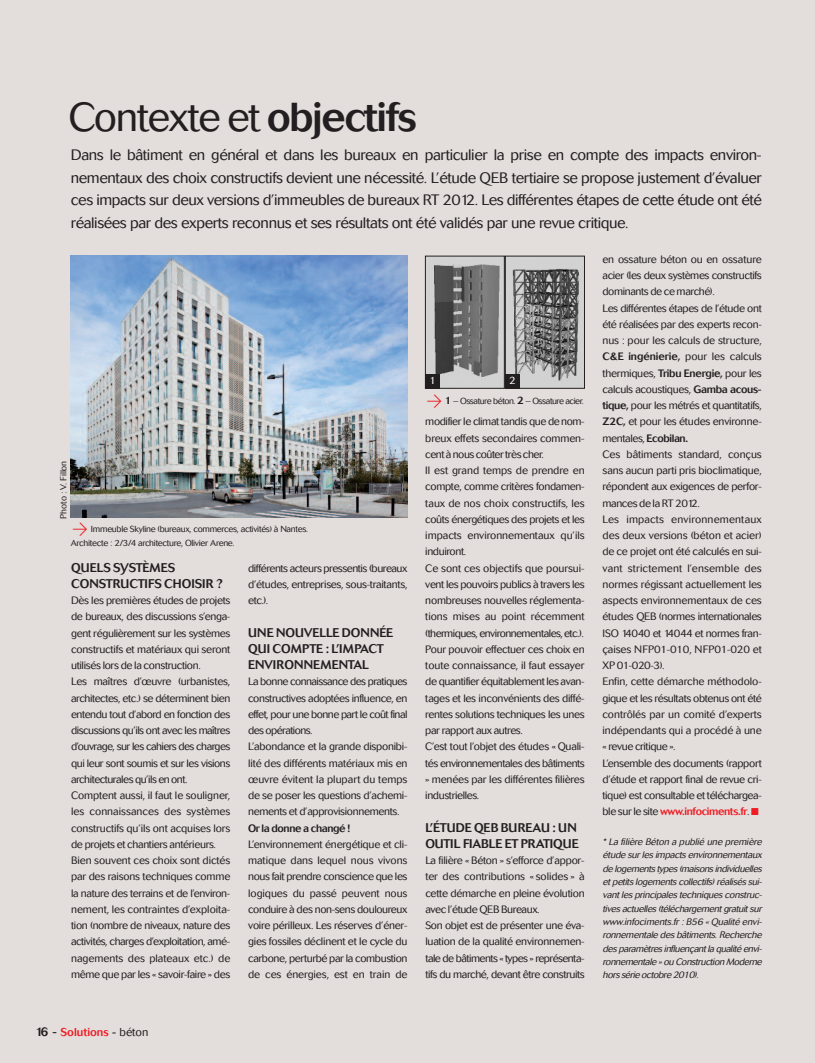
<style>
.page{position:relative;width:815px;height:1063px;background:#e3dedc}
.page>*{position:absolute;margin:0;border:0;box-sizing:border-box;transform-origin:0 0}
.t1{font:300 40px "Cosmos";letter-spacing:-.03em;color:#231f20}
.t2{font:300 15px/22.5px "Cosmos";letter-spacing:-.025em;color:#231f20;text-align:justify}
.t3{font:500 12.5px/16.2px "Cosmos";color:#231f20}
.t4{font:500 11.25px "Cosmos";color:#ee1d23}
.t5{font:300 10.62px/16.2px "Cosmos";letter-spacing:-.03em;color:#231f20}
.t6{font:500 10.62px "Cosmos";letter-spacing:-.035em;color:#231f20}
.t7{font:300 10.38px "Cosmos";color:#fff}
.t8{font:italic 300 9.38px/13.2px "Cosmos";letter-spacing:-.03em;color:#231f20;text-align:justify}
.t9{font:300 8.75px/13.8px "Cosmos";letter-spacing:-.03em;color:#231f20}
.t10{font:300 8.75px "Cosmos";letter-spacing:-.05em;color:#231f20}
.t11{font:300 8.75px "Cosmos";letter-spacing:-.01em;color:#231f20}
.s1{font-weight:500}
.s2{font-family:"Flesh Plain";font-weight:400;font-size:18.75px;color:#ee1d23}
.s3{font-weight:500;font-size:10.62px}
.s4{font-weight:500;color:#ee1d23}
.s5{color:#ee1d23}
.s6{font-size:12.5px;color:#231f20}
.s7{color:#231f20}
.s8{font-weight:300;color:#231f20}
</style>
<div class="page">
<img style="left:71px;top:255px;width:336px;height:263px">
<img style="left:427px;top:258px;width:156px;height:128px">
<div style="left:425px;top:256px;width:80px;height:132px;border:1px solid #231f20"></div>
<div style="left:505px;top:256px;width:80px;height:132px;border:1px solid #231f20"></div>
<div style="left:425px;top:374px;width:14px;height:14px;background:#231f20"></div>
<div style="left:505px;top:374px;width:14px;height:14px;background:#231f20"></div>
<h1 class="t1" style="left:68px;top:101px;width:350px">Contexte et <span class="s1">objectifs</span></h1>
<p class="t2" style="left:71px;top:145px;width:692px">Dans le bâtiment en général et dans les bureaux en particulier la prise en compte des impacts environ&shy;nementaux des choix constructifs devient une nécessité. L’étude QEB tertiaire se propose justement d’évaluer ces impacts sur deux versions d’immeubles de bureaux RT 2012. Les différentes étapes de cette étude ont été réalisées par des experts reconnus et ses résultats ont été validés par une revue critique.</p>
<p class="t11" style="left:60px;top:519px;width:60px;rotate:-90deg">Photo : V. Fillon</p>
<p class="t9" style="left:71px;top:523px;width:239px"><span class="s2">a</span> Immeuble Skyline (bureaux, commerces, activités) à Nantes.<br>Architecte : 2/3/4 architecture, Olivier Arene.</p>
<p class="t3" style="left:71px;top:560px;width:153px">QUELS SYSTÈMES<br>CONSTRUCTIFS CHOISIR ?</p>
<p class="t5" style="left:71px;top:593px;width:161px">Dès les premières études de projets de bureaux, des discussions s’enga&shy;gent régulièrement sur les systèmes constructifs et matériaux qui seront utilisés lors de la construction.<br>Les maîtres d’œuvre (urbanistes, architectes, etc.) se déterminent bien entendu tout d’abord en fonction des discussions qu’ils ont avec les maîtres d’ouvrage, sur les cahiers des charges qui leur sont soumis et sur les visions architecturales qu’ils en ont.<br>Comptent aussi, il faut le souligner, les connaissances des systèmes constructifs qu’ils ont acquises lors de projets et chantiers antérieurs.<br>Bien souvent ces choix sont dictés par des raisons techniques comme la nature des terrains et de l’environ&shy;nement, les contraintes d’exploita&shy;tion (nombre de niveaux, nature des activités, charges d’exploitation, amé&shy;nagements des plateaux etc.) de même que par les « savoir-faire » des</p>
<p class="t5" style="left:248px;top:561px;width:161px;text-align:justify">différents acteurs pressentis (bureaux d’études, entreprises, sous-traitants, etc.).</p>
<p class="t3" style="left:248px;top:625px;width:146px">UNE NOUVELLE DONNÉE<br>QUI COMPTE : L’IMPACT<br>ENVIRONNEMENTAL</p>
<p class="t5" style="left:248px;top:674px;width:161px">La bonne connaissance des pratiques constructives adoptées influence, en effet, pour une bonne part le coût final des opérations.<br>L’abondance et la grande disponibi&shy;lité des différents matériaux mis en œuvre évitent la plupart du temps de se poser les questions d’achemi&shy;nements et d’approvisionnements.</p>
<p class="t6" style="left:248px;top:824px;width:104px">Or la donne a changé !</p>
<p class="t5" style="left:248px;top:837px;width:161px;text-align:justify">L’environnement énergétique et cli&shy;matique dans lequel nous vivons nous fait prendre conscience que les logiques du passé peuvent nous conduire à des non-sens douloureux voire périlleux. Les réserves d’éner&shy;gies fossiles déclinent et le cycle du carbone, perturbé par la combustion de ces énergies, est en train de</p>
<p class="t7" style="left:429px;top:376px;width:8px">1</p>
<p class="t7" style="left:509px;top:376px;width:8px">2</p>
<p class="t10" style="left:425px;top:397px;width:160px"><span class="s2">a</span><span class="s3">1</span> – Ossature béton. <span class="s3">2</span> – Ossature acier.</p>
<p class="t5" style="left:425px;top:414px;width:161px">modifier le climat tandis que de nom&shy;breux effets secondaires commen&shy;cent à nous coûter très cher.<br>Il est grand temps de prendre en compte, comme critères fondamen&shy;taux de nos choix constructifs, les coûts énergétiques des projets et les impacts environnementaux qu’ils induiront.<br>Ce sont ces objectifs que poursui&shy;vent les pouvoirs publics à travers les nombreuses nouvelles réglementa&shy;tions mises au point récemment (thermiques, environnementales, etc.).<br>Pour pouvoir effectuer ces choix en toute connaissance, il faut essayer de quantifier équitablement les avan&shy;tages et les inconvénients des diffé&shy;rentes solutions techniques les unes par rapport aux autres.<br>C’est tout l’objet des études « Quali&shy;tés environnementales des bâtiments » menées par les différentes filières industrielles.</p>
<p class="t3" style="left:425px;top:820px;width:155px">L’ÉTUDE QEB BUREAU : UN<br>OUTIL FIABLE ET PRATIQUE</p>
<p class="t5" style="left:425px;top:853px;width:161px">La filière « Béton » s’efforce d’appor&shy;ter des contributions « solides » à cette démarche en pleine évolution avec l’étude QEB Bureaux.<br>Son objet est de présenter une éva&shy;luation de la qualité environnemen&shy;tale de bâtiments « types » représenta&shy;tifs du marché, devant être construits</p>
<p class="t5" style="left:602px;top:252px;width:161px">en ossature béton ou en ossature acier (les deux systèmes constructifs dominants de ce marché).<br>Les différentes étapes de l’étude ont été réalisées par des experts recon&shy;nus : pour les calculs de structure, <span class="s1">C&amp;E ingénierie,</span> pour les calculs thermiques, <span class="s1">Tribu Energie,</span> pour les calculs acoustiques, <span class="s1">Gamba acous&shy;tique,</span> pour les métrés et quantitatifs, <span class="s1">Z2C,</span> et pour les études environne&shy;mentales, <span class="s1">Ecobilan.<br></span>Ces bâtiments standard, conçus sans aucun parti pris bioclimatique, répondent aux exigences de perfor&shy;mances de la RT 2012.<br>Les impacts environnementaux des deux versions (béton et acier) de ce projet ont été calculés en sui&shy;vant strictement l’ensemble des normes régissant actuellement les aspects environnementaux de ces études QEB (normes internationales ISO 14040 et 14044 et normes fran&shy;çaises NFP01-010, NFP01-020 et XP 01-020-3).<br>Enfin, cette démarche méthodolo&shy;gique et les résultats obtenus ont été contrôlés par un comité d’experts indépendants qui a procédé à une « revue critique ».<br>L’ensemble des documents (rapport d’étude et rapport final de revue cri&shy;tique) est consultable et téléchargea&shy;ble sur le site <span class="s4">www.infociments.fr</span>. <span class="s5">■</span></p>
<p class="t8" style="left:602px;top:836px;width:163px">* La filière Béton a publié une première étude sur les impacts environnementaux de logements types (maisons individuelles et petits logements collectifs) réalisés sui&shy;vant les principales techniques construc&shy;tives actuelles (téléchargement gratuit sur www.infociments.fr : B56 « Qualité envi&shy;ronnementale des bâtiments. Recherche des paramètres influençant la qualité envi&shy;ronnementale » ou Construction Moderne hors série octobre 2010).</p>
<p class="t4" style="left:35px;top:1028px;width:115px"><span class="s6">16 -</span> Solutions <span class="s7">-</span> <span class="s8">béton</span></p>
</div>
